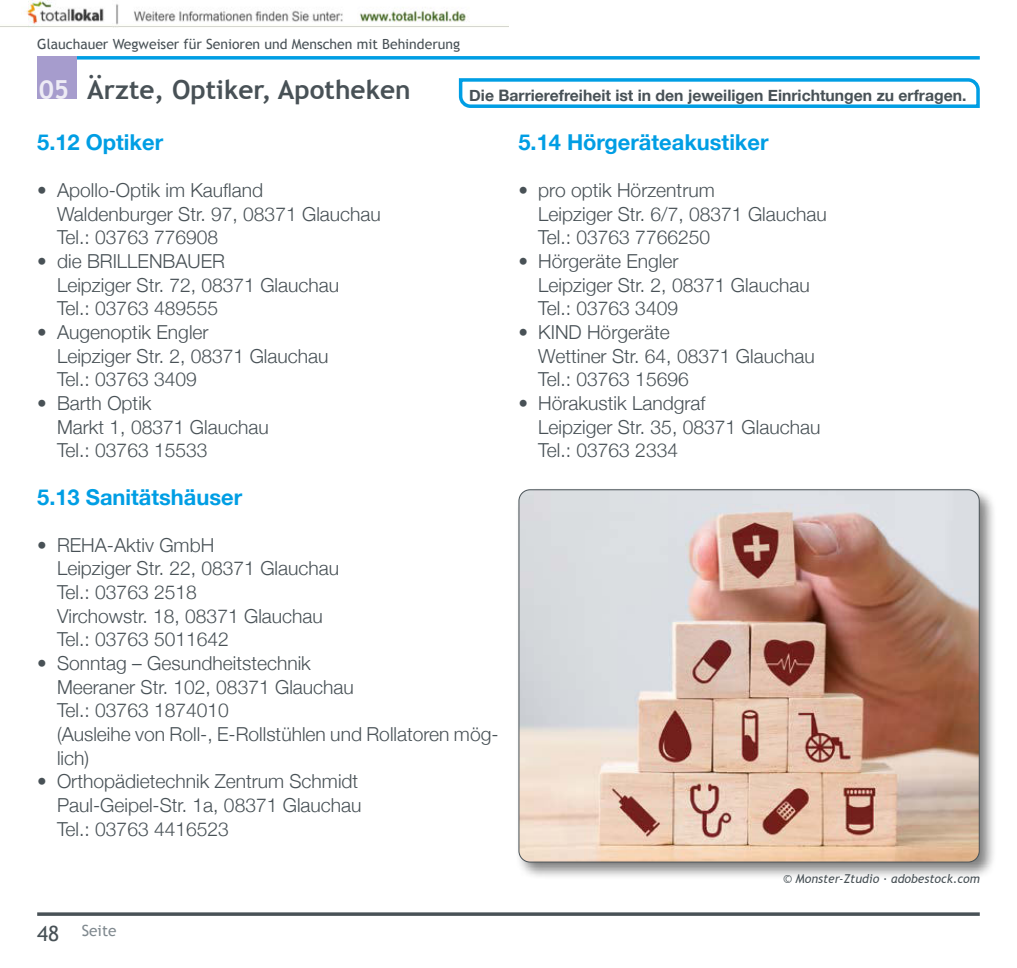
<style>
.page{position:relative;width:1017px;height:968px;background:#fff}
.page>*{position:absolute;margin:0;border:0;box-sizing:border-box;transform-origin:0 0}
.t1{font:700 26.25px "Trebuchet MS";color:#485156}
.t2{font:700 21.88px "Helvetica Neue";color:#009ee4}
.t3{font:300 19.25px/23.6px "Helvetica Neue";color:#485156}
.t4{font:700 15.75px "Helvetica Neue";color:#485156}
.t5{font:15.4px "Trebuchet MS";color:#80898f}
.t6{font:14px "Trebuchet MS";color:#485156}
.t7{font:italic 12.25px "Trebuchet MS";color:#485156}
.s1{color:#fff}
.s2{font-size:21px;color:#485156}
</style>
<div class="page">
<hr style="left:37px;top:912px;width:943px;height:3px;background:#485156">
<svg style="left:76px;top:56px;width:904px;height:4px;background:#1fa9e6"></svg>
<div style="left:37px;top:56px;width:39px;height:43px;background:#a69ccd"></div>
<svg style="left:458px;top:78px;width:522px;height:30px"></svg>
<div style="left:515px;top:486px;width:483px;height:393px;background:#000;opacity:.5"></div>
<img style="left:519px;top:489px;width:460px;height:372px">
<img style="left:0;top:0;width:508px;height:27px">
<p class="t6" style="left:37px;top:38px;width:424px">Glauchauer Wegweiser für Senioren und Menschen mit Behinderung</p>
<h1 class="t1" style="left:38px;top:79px;width:374px"><span class="s1">05</span> Ärzte, Optiker, Apotheken</h1>
<p class="t4" style="left:469px;top:83px;width:499px">Die Barrierefreiheit ist in den jeweiligen Einrichtungen zu erfragen.</p>
<p class="t2" style="left:37px;top:125px;width:127px">5.12 Optiker</p>
<p class="t3" style="left:57px;top:177px;width:325px;text-indent:-20px">• Apollo-Optik im Kaufland<br>Waldenburger Str. 97, 08371 Glauchau<br>Tel.: 03763 776908</p>
<p class="t3" style="left:57px;top:250px;width:284px;text-indent:-20px">• die BRILLENBAUER<br>Leipziger Str. 72, 08371 Glauchau<br>Tel.: 03763 489555</p>
<p class="t3" style="left:57px;top:320px;width:273px;text-indent:-20px">• Augenoptik Engler<br>Leipziger Str. 2, 08371 Glauchau<br>Tel.: 03763 3409</p>
<p class="t3" style="left:57px;top:391px;width:213px;text-indent:-20px">• Barth Optik<br>Markt 1, 08371 Glauchau<br>Tel.: 03763 15533</p>
<p class="t2" style="left:37px;top:488px;width:207px">5.13 Sanitätshäuser</p>
<p class="t3" style="left:57px;top:533px;width:284px;text-indent:-20px">• REHA-Aktiv GmbH<br>Leipziger Str. 22, 08371 Glauchau<br>Tel.: 03763 2518<br>Virchowstr. 18, 08371 Glauchau<br>Tel.: 03763 5011642</p>
<p class="t3" style="left:57px;top:649px;width:443px;text-indent:-20px">• Sonntag – Gesundheitstechnik<br>Meeraner Str. 102, 08371 Glauchau<br>Tel.: 03763 1874010<br>(Ausleihe von Roll-, E-Rollstühlen und Rollatoren mög&shy;lich)</p>
<p class="t3" style="left:57px;top:769px;width:306px;text-indent:-20px">• Orthopädietechnik Zentrum Schmidt<br>Paul-Geipel-Str. 1a, 08371 Glauchau<br>Tel.: 03763 4416523</p>
<p class="t5" style="left:37px;top:924px;width:81px"><span class="s2">48</span> Seite</p>
<p class="t2" style="left:518px;top:125px;width:252px">5.14 Hörgeräteakustiker</p>
<p class="t3" style="left:538px;top:179px;width:290px;text-indent:-20px">• pro optik Hörzentrum<br>Leipziger Str. 6/7, 08371 Glauchau<br>Tel.: 03763 7766250</p>
<p class="t3" style="left:538px;top:250px;width:273px;text-indent:-20px">• Hörgeräte Engler<br>Leipziger Str. 2, 08371 Glauchau<br>Tel.: 03763 3409</p>
<p class="t3" style="left:538px;top:320px;width:278px;text-indent:-20px">• KIND Hörgeräte<br>Wettiner Str. 64, 08371 Glauchau<br>Tel.: 03763 15696</p>
<p class="t3" style="left:538px;top:391px;width:284px;text-indent:-20px">• Hörakustik Landgraf<br>Leipziger Str. 35, 08371 Glauchau<br>Tel.: 03763 2334</p>
<p class="t7" style="left:783px;top:873px;width:198px">© Monster-Ztudio · adobestock.com</p>
</div>
